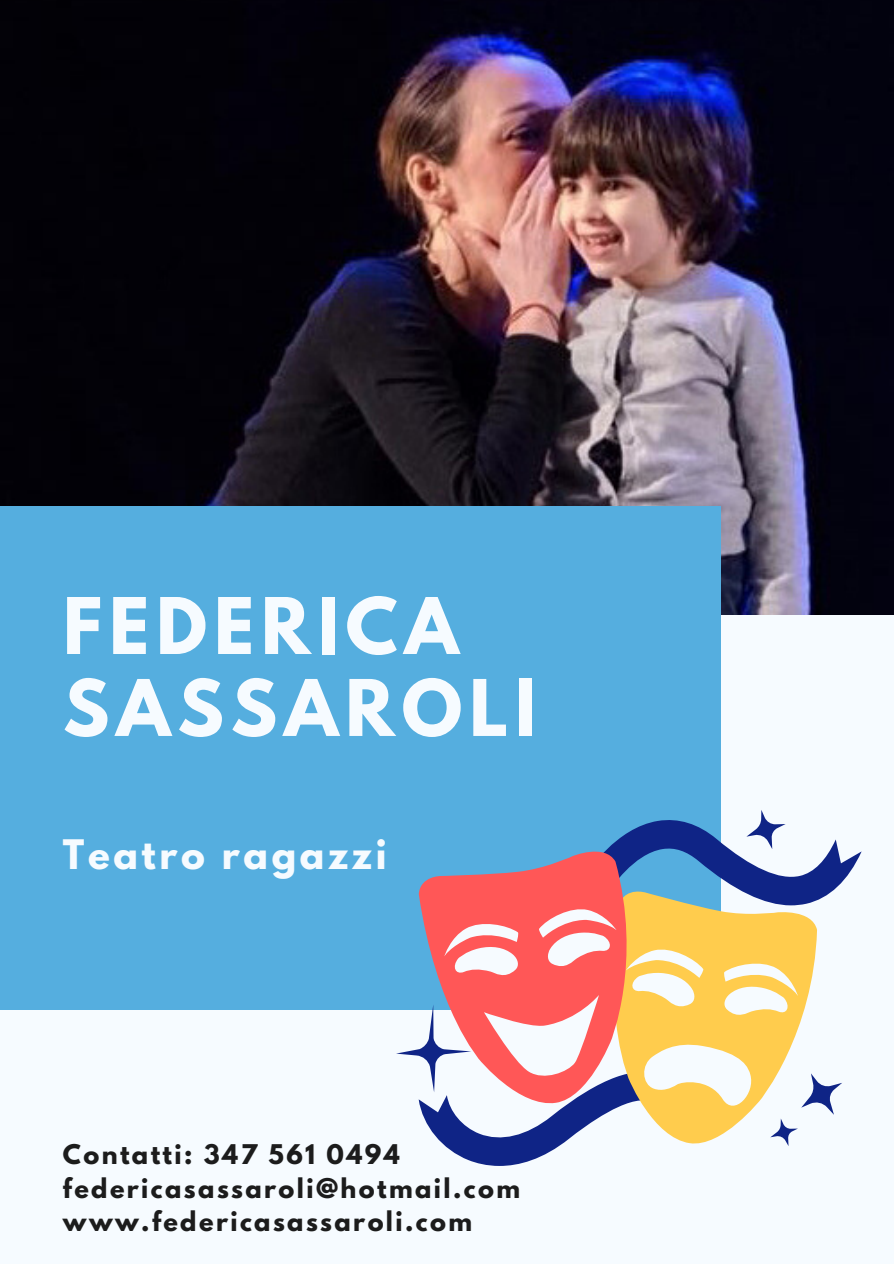
<style>
.page{position:relative;width:894px;height:1264px;background:#fff}
.page>*{position:absolute;margin:0;border:0;box-sizing:border-box;transform-origin:0 0}
.t1{font:700 69px/81.9px "League Spartan";letter-spacing:.1em;color:#f6fbff}
.t2{font:700 36px "League Spartan";letter-spacing:.1em;color:#f6fbff}
.t3{font:700 24px/33.5px "League Spartan";letter-spacing:.1em;color:#1c1c1c}
</style>
<div class="page">
<div style="left:0;top:0;width:893px;height:1263px;background:#f6fbff"></div>
<img style="left:0;top:0;width:893px;height:615px">
<div style="left:0;top:506px;width:720px;height:503px;background:#55aedf"></div>
<svg style="left:396px;top:809px;width:465px;height:356px"></svg>
<h1 class="t1" style="left:63px;top:594px;width:475px">FEDERICA<br>SASSAROLI</h1>
<h2 class="t2" style="left:63px;top:836px;width:325px">Teatro ragazzi</h2>
<p class="t3" style="left:63px;top:1140px;width:458px">Contatti: 347 561 0494 federicasassaroli@hotmail.com www.federicasassaroli.com</p>
</div>
